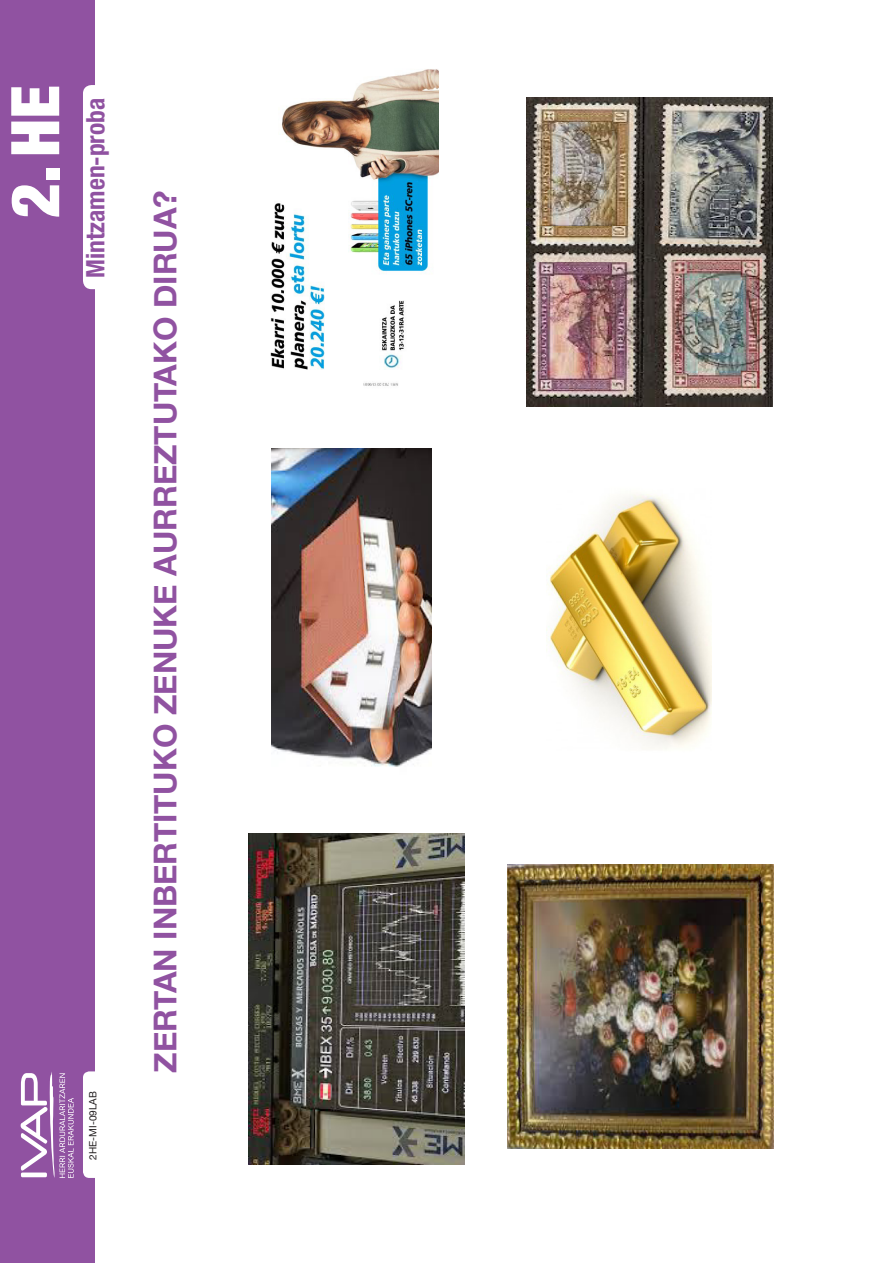
<style>
.page{position:relative;width:893px;height:1263px;background:#fff}
.page>*{position:absolute;margin:0;border:0;box-sizing:border-box;transform-origin:0 0}
.t1{font:900 condensed 67.2px "Helvetica Neue LT Pro";color:#fff}
.Gaia{font:700 31.5px "Helvetica Neue";color:#9052a1}
.t2{font:700 condensed 25.5px "Helvetica Neue LT Pro";color:#9052a1}
.t3{font:10.05px "Helvetica Neue";color:#231f20}
</style>
<div class="page">
<div style="left:0;top:0;width:95px;height:1263px;background:#9052a1"></div>
<svg style="left:21px;top:1072px;width:53px;height:106px"></svg>
<div style="left:83px;top:1071px;width:20px;height:107px;background:#fff;border-radius:6px"></div>
<div style="left:83px;top:85px;width:49px;height:204px;background:#fff;border-radius:9px"></div>
<img style="left:249px;top:833px;width:216px;height:331px">
<svg style="left:431px;top:449px;width:1px;height:301px"></svg>
<img style="left:271px;top:449px;width:160px;height:318px">
<img style="left:270px;top:69px;width:169px;height:317px">
<img style="left:507px;top:864px;width:267px;height:284px">
<img style="left:546px;top:494px;width:165px;height:255px">
<img style="left:526px;top:98px;width:246px;height:308px">
<p class="t1" style="left:-6px;top:218px;width:134px;rotate:-90deg">2.HE</p>
<p class="t2" style="left:80px;top:278px;width:182px;rotate:-90deg">Mintzamen-proba</p>
<p class="t3" style="left:87px;top:1159px;width:70px;rotate:-90deg">2HE-MI-09LAB</p>
<p class="Gaia" style="left:146px;top:1073px;width:884px;rotate:-90deg">ZERTAN INBERTITUKO ZENUKE AURREZTUTAKO DIRUA?</p>
</div>
